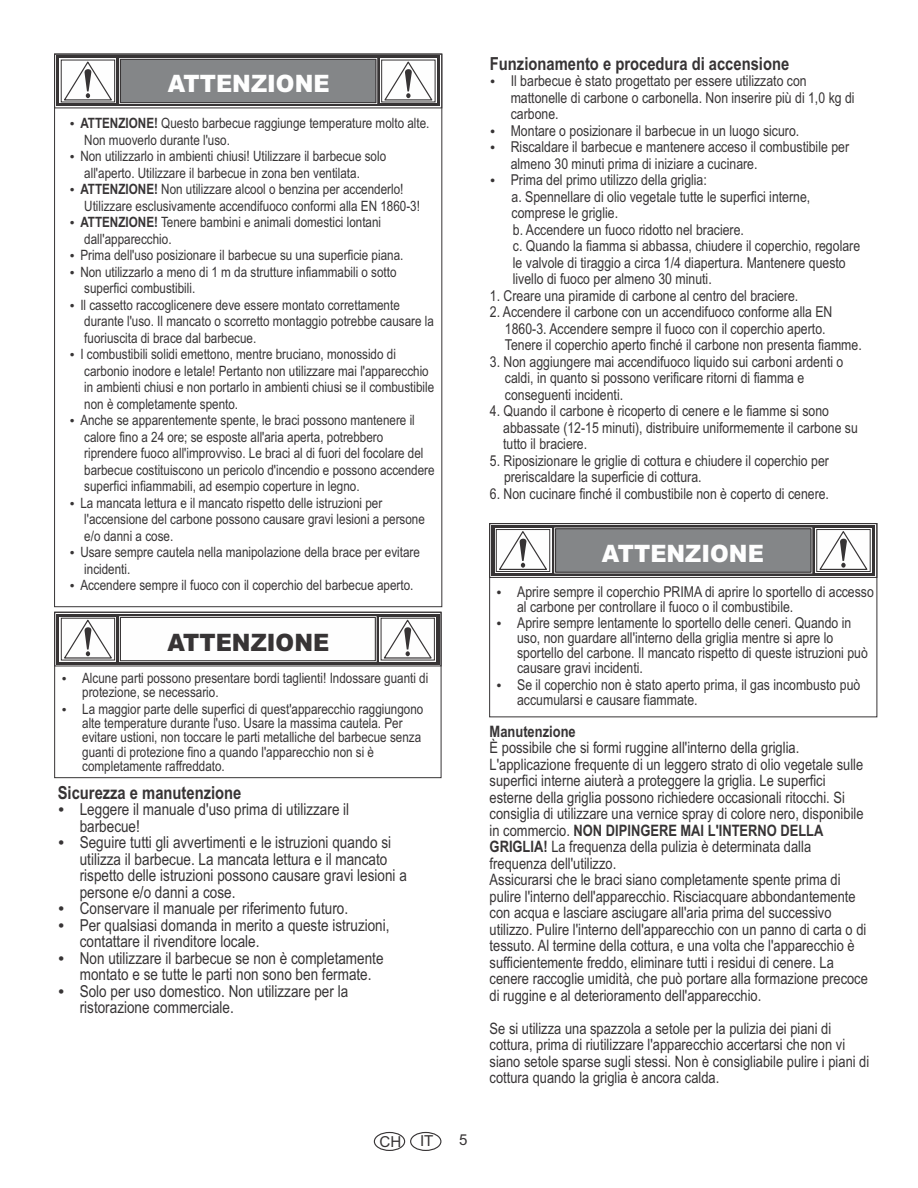
<style>
.page{position:relative;width:918px;height:1188px;background:#fff}
.page>*{position:absolute;margin:0;border:0;box-sizing:border-box;transform-origin:0 0}
.t1{font:900 24px "Arial";color:#fefefe;scale:.94 1}
.t2{font:900 24px "Arial";color:#373435;scale:.94 1}
.t3{font:700 18px "Arial Narrow";color:#373435}
.t4{font:16.5px/16.5px "Arial Narrow";color:#373435}
.t5{font:15.75px/16.5px "Arial Narrow";color:#373435}
.t6{font:700 15.75px "Arial Narrow";color:#373435}
.t7{font:15.15px "Arial";color:#373435}
.t8{font:15px/16.5px "Arial Narrow";color:#373435}
.t9{font:15px "Arial";color:#373435}
.t10{font:14.25px/16.5px "Arial Narrow";color:#373435}
.s1{font-weight:700}
</style>
<div class="page">
<div style="left:374px;top:1132px;width:31px;height:19px;border:1px solid #373435;border-radius:50%"></div>
<div style="left:410px;top:1132px;width:31px;height:19px;border:1px solid #373435;border-radius:50%"></div>
<div style="left:489px;top:523px;width:388px;height:55px;border:1px solid #373435"></div>
<div style="left:489px;top:523px;width:388px;height:194px;border:1px solid #373435"></div>
<svg style="left:491px;top:525px;width:384px;height:51px;background:#4d4b4b"></svg>
<div style="left:815px;top:528px;width:57px;height:45px;background:#fefefe"></div>
<div style="left:816px;top:529px;width:55px;height:43px;border:1px solid #373435"></div>
<svg style="left:818px;top:527px;width:51px;height:44px"></svg>
<svg style="left:555px;top:528px;width:257px;height:45px;background:#808284"></svg>
<svg style="left:495px;top:528px;width:56px;height:45px"></svg>
<div style="left:496px;top:529px;width:54px;height:43px;border:1px solid #373435"></div>
<svg style="left:497px;top:530px;width:52px;height:41px"></svg>
<div style="left:54px;top:612px;width:387px;height:54px;border:1px solid #373435"></div>
<div style="left:54px;top:612px;width:387px;height:166px;border:1px solid #373435"></div>
<div style="left:56px;top:614px;width:383px;height:50px;background:#373435"></div>
<svg style="left:379px;top:617px;width:57px;height:45px"></svg>
<div style="left:381px;top:618px;width:54px;height:42px;border:1px solid #373435"></div>
<div style="left:119px;top:616px;width:258px;height:46px;border:1px solid #fefefe"></div>
<svg style="left:382px;top:617px;width:51px;height:42px;background:#dfdfdf"></svg>
<svg style="left:120px;top:617px;width:256px;height:45px;background:#f3f2f3"></svg>
<div style="left:60px;top:617px;width:56px;height:45px;background:#8d8b8c"></div>
<div style="left:61px;top:618px;width:54px;height:42px;border:1px solid #373435"></div>
<svg style="left:62px;top:619px;width:51px;height:40px;background:#e2e2e2"></svg>
<div style="left:56px;top:56px;width:384px;height:50px;background:#373435"></div>
<div style="left:380px;top:59px;width:57px;height:44px;background:#858383"></div>
<div style="left:381px;top:60px;width:54px;height:42px;border:1px solid #373435"></div>
<div style="left:119px;top:58px;width:258px;height:46px;border:1px solid #fefefe"></div>
<svg style="left:383px;top:60px;width:51px;height:41px;background:#e0e0e0"></svg>
<div style="left:120px;top:59px;width:257px;height:44px;background:#848688"></div>
<svg style="left:60px;top:59px;width:56px;height:44px"></svg>
<div style="left:61px;top:60px;width:54px;height:42px;border:1px solid #373435"></div>
<svg style="left:62px;top:60px;width:51px;height:41px;background:#e0e0e0"></svg>
<h1 class="t1" style="left:168px;top:75px;width:174px">ATTENZIONE</h1>
<p class="t10" style="left:80px;top:116px;width:356px"><span class="s1">ATTENZIONE!</span> Questo barbecue raggiunge temperature molto alte.<br>Non muoverlo durante l'uso.<br>Non utilizzarlo in ambienti chiusi! Utilizzare il barbecue solo all'aperto. Utilizzare il barbecue in zona ben ventilata.<br><span class="s1">ATTENZIONE!</span> Non utilizzare alcool o benzina per accenderlo!<br>Utilizzare esclusivamente accendifuoco conformi alla EN 1860-3!<br><span class="s1">ATTENZIONE!</span> Tenere bambini e animali domestici lontani dall'apparecchio.<br>Prima dell'uso posizionare il barbecue su una superficie piana.<br>Non utilizzarlo a meno di 1 m da strutture infiammabili o sotto superfici combustibili.<br>Il cassetto raccoglicenere deve essere montato correttamente durante l'uso. Il mancato o scorretto montaggio potrebbe causare la fuoriuscita di brace dal barbecue.<br>I combustibili solidi emettono, mentre bruciano, monossido di carbonio inodore e letale! Pertanto non utilizzare mai l'apparecchio in ambienti chiusi e non portarlo in ambienti chiusi se il combustibile non è completamente spento.<br>Anche se apparentemente spente, le braci possono mantenere il calore fino a 24 ore; se esposte all'aria aperta, potrebbero riprendere fuoco all'improvviso. Le braci al di fuori del focolare del barbecue costituiscono un pericolo d'incendio e possono accendere superfici infiammabili, ad esempio coperture in legno.<br>La mancata lettura e il mancato rispetto delle istruzioni per l'accensione del carbone possono causare gravi lesioni a persone e/o danni a cose.<br>Usare sempre cautela nella manipolazione della brace per evitare incidenti.<br>Accendere sempre il fuoco con il coperchio del barbecue aperto.</p>
<h1 class="t2" style="left:167px;top:634px;width:174px">ATTENZIONE</h1>
<p class="t10" style="left:82px;top:672px;width:348px;line-height:14.2px">Alcune parti possono presentare bordi taglienti! Indossare guanti di protezione, se necessario.</p>
<p class="t10" style="left:82px;top:703px;width:343px;line-height:14.2px">La maggior parte delle superfici di quest'apparecchio raggiungono alte temperature durante l'uso. Usare la massima cautela. Per evitare ustioni, non toccare le parti metalliche del barbecue senza guanti di protezione fino a quando l'apparecchio non si è completamente raffreddato.</p>
<p class="t3" style="left:58px;top:786px;width:185px">Sicurezza e manutenzione</p>
<p class="t4" style="left:80px;top:803px;width:329px">Leggere il manuale d'uso prima di utilizzare il barbecue!<br>Seguire tutti gli avvertimenti e le istruzioni quando si utilizza il barbecue. La mancata lettura e il mancato rispetto delle istruzioni possono causare gravi lesioni a persone e/o danni a cose.<br>Conservare il manuale per riferimento futuro.<br>Per qualsiasi domanda in merito a queste istruzioni, contattare il rivenditore locale.<br>Non utilizzare il barbecue se non è completamente montato e se tutte le parti non sono ben fermate.<br>Solo per uso domestico. Non utilizzare per la ristorazione commerciale.</p>
<p class="t7" style="left:380px;top:1136px;width:55px">CH IT</p>
<p class="t9" style="left:459px;top:1135px;width:10px">5</p>
<p class="t3" style="left:490px;top:56px;width:301px">Funzionamento e procedura di accensione</p>
<p class="t8" style="left:511px;top:74px;width:351px">Il barbecue è stato progettato per essere utilizzato con mattonelle di carbone o carbonella. Non inserire più di 1,0 kg di carbone.<br>Montare o posizionare il barbecue in un luogo sicuro.<br>Riscaldare il barbecue e mantenere acceso il combustibile per almeno 30 minuti prima di iniziare a cucinare.<br>Prima del primo utilizzo della griglia:<br>a. Spennellare di olio vegetale tutte le superfici interne, comprese le griglie.<br>b. Accendere un fuoco ridotto nel braciere.<br>c. Quando la fiamma si abbassa, chiudere il coperchio, regolare le valvole di tiraggio a circa 1/4 diapertura. Mantenere questo livello di fuoco per almeno 30 minuti.</p>
<p class="t8" style="left:490px;top:288px;width:310px">1. Creare una piramide di carbone al centro del braciere.</p>
<p class="t8" style="left:505px;top:305px;width:358px;text-indent:-15px">2. Accendere il carbone con un accendifuoco conforme alla EN<br>1860-3. Accendere sempre il fuoco con il coperchio aperto.<br>Tenere il coperchio aperto finché il carbone non presenta fiamme.</p>
<p class="t8" style="left:505px;top:354px;width:340px;text-indent:-15px">3. Non aggiungere mai accendifuoco liquido sui carboni ardenti o caldi, in quanto si possono verificare ritorni di fiamma e conseguenti incidenti.</p>
<p class="t8" style="left:503px;top:404px;width:356px;text-indent:-13px">4. Quando il carbone è ricoperto di cenere e le fiamme si sono abbassate (12-15 minuti), distribuire uniformemente il carbone su tutto il braciere.</p>
<p class="t8" style="left:504px;top:453px;width:326px;text-indent:-14px">5. Riposizionare le griglie di cottura e chiudere il coperchio per preriscaldare la superficie di cottura.</p>
<p class="t8" style="left:490px;top:486px;width:341px">6. Non cucinare finché il combustibile non è coperto di cenere.</p>
<h1 class="t1" style="left:602px;top:545px;width:174px">ATTENZIONE</h1>
<p class="t8" style="left:517px;top:585px;width:358px;line-height:15px">Aprire sempre il coperchio PRIMA di aprire lo sportello di accesso al carbone per controllare il fuoco o il combustibile.</p>
<p class="t8" style="left:517px;top:617px;width:352px;line-height:15px">Aprire sempre lentamente lo sportello delle ceneri. Quando in uso, non guardare all'interno della griglia mentre si apre lo sportello del carbone. Il mancato rispetto di queste istruzioni può causare gravi incidenti.</p>
<p class="t8" style="left:517px;top:678px;width:345px;line-height:15px">Se il coperchio non è stato aperto prima, il gas incombusto può accumularsi e causare fiammate.</p>
<p class="t6" style="left:490px;top:725px;width:88px">Manutenzione</p>
<p class="t5" style="left:490px;top:741px;width:380px">È possibile che si formi ruggine all'interno della griglia.<br>L'applicazione frequente di un leggero strato di olio vegetale sulle superfici interne aiuterà a proteggere la griglia. Le superfici esterne della griglia possono richiedere occasionali ritocchi. Si consiglia di utilizzare una vernice spray di colore nero, disponibile in commercio. <span class="s1">NON DIPINGERE MAI L'INTERNO DELLA GRIGLIA!</span> La frequenza della pulizia è determinata dalla frequenza dell'utilizzo.<br>Assicurarsi che le braci siano completamente spente prima di pulire l'interno dell'apparecchio. Risciacquare abbondantemente con acqua e lasciare asciugare all'aria prima del successivo utilizzo. Pulire l'interno dell'apparecchio con un panno di carta o di tessuto. Al termine della cottura, e una volta che l'apparecchio è sufficientemente freddo, eliminare tutti i residui di cenere. La cenere raccoglie umidità, che può portare alla formazione precoce di ruggine e al deterioramento dell'apparecchio.</p>
<p class="t5" style="left:490px;top:1022px;width:381px">Se si utilizza una spazzola a setole per la pulizia dei piani di cottura, prima di riutilizzare l'apparecchio accertarsi che non vi siano setole sparse sugli stessi. Non è consigliabile pulire i piani di cottura quando la griglia è ancora calda.</p>
</div>
